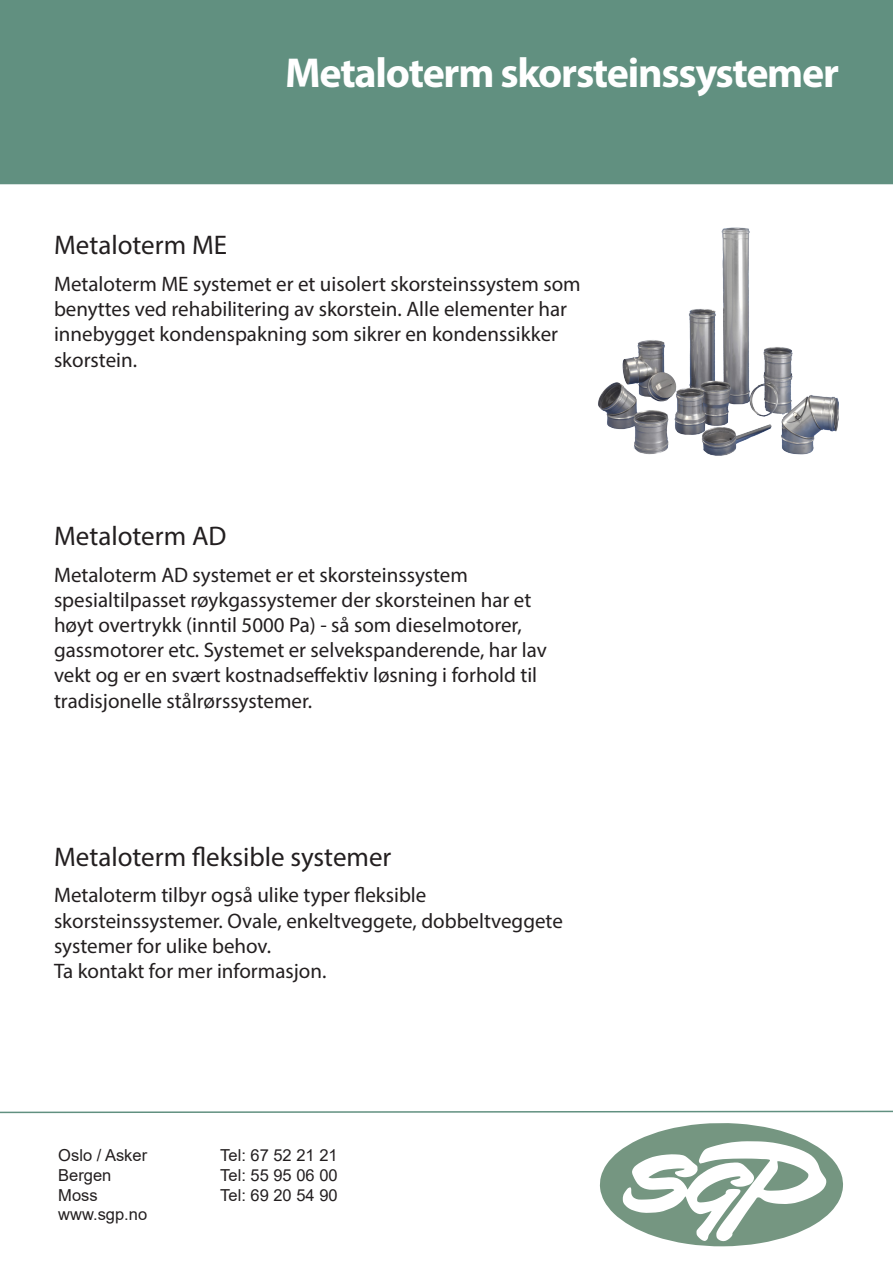
<style>
.page{position:relative;width:893px;height:1263px;background:#fff}
.page>*{position:absolute;margin:0;border:0;box-sizing:border-box;transform-origin:0 0}
.t1{font:700 42px "Myriad Pro";letter-spacing:-.03em;color:#fff}
.t2{font:27px "Myriad Pro";color:#231f20}
.t3{font:21px/25.2px "Myriad Pro";color:#231f20}
.t4{font:16.5px "Arial";color:#231f20}
</style>
<div class="page">
<svg style="left:0;top:1110px;width:893px;height:4px"></svg>
<svg style="left:600px;top:1123px;width:243px;height:123px"></svg>
<div style="left:0;top:0;width:893px;height:184px;background:#619080"></div>
<img style="left:598px;top:227px;width:241px;height:229px">
<p class="t2" style="left:54px;top:228px;width:175px">Metaloterm ME</p>
<p class="t1" style="left:285px;top:45px;width:555px">Metaloterm skorsteinssystemer</p>
<p class="t3" style="left:54px;top:271px;width:528px">Metaloterm ME systemet er et uisolert skorsteinssystem som benyttes ved rehabilitering av skorstein. Alle elementer har innebygget kondenspakning som sikrer en kondenssikker skorstein.</p>
<p class="t2" style="left:54px;top:520px;width:174px">Metaloterm AD</p>
<p class="t3" style="left:54px;top:562px;width:494px">Metaloterm AD systemet er et skorsteinssystem spesialtilpasset røykgassystemer der skorsteinen har et høyt overtrykk (inntil 5000 Pa) - så som dieselmotorer, gassmotorer etc. Systemet er selvekspanderende, har lav vekt og er en svært kostnadseffektiv løsning i forhold til tradisjonelle stålrørssystemer.</p>
<p class="t2" style="left:54px;top:840px;width:339px">Metaloterm fleksible systemer</p>
<p class="t3" style="left:54px;top:882px;width:510px">Metaloterm tilbyr også ulike typer fleksible skorsteinssystemer. Ovale, enkeltveggete, dobbeltveggete systemer for ulike behov.</p>
<p class="t3" style="left:54px;top:958px;width:274px">Ta kontakt for mer informasjon.</p>
<p class="t4" style="left:58px;top:1144px;width:90px">Oslo / Asker</p>
<p class="t4" style="left:220px;top:1144px;width:119px">Tel: 67 52 21 21</p>
<p class="t4" style="left:58px;top:1163px;width:55px">Bergen</p>
<p class="t4" style="left:220px;top:1163px;width:119px">Tel: 55 95 06 00</p>
<p class="t4" style="left:58px;top:1183px;width:41px">Moss</p>
<p class="t4" style="left:220px;top:1183px;width:119px">Tel: 69 20 54 90</p>
<p class="t4" style="left:58px;top:1203px;width:90px">www.sgp.no</p>
</div>
